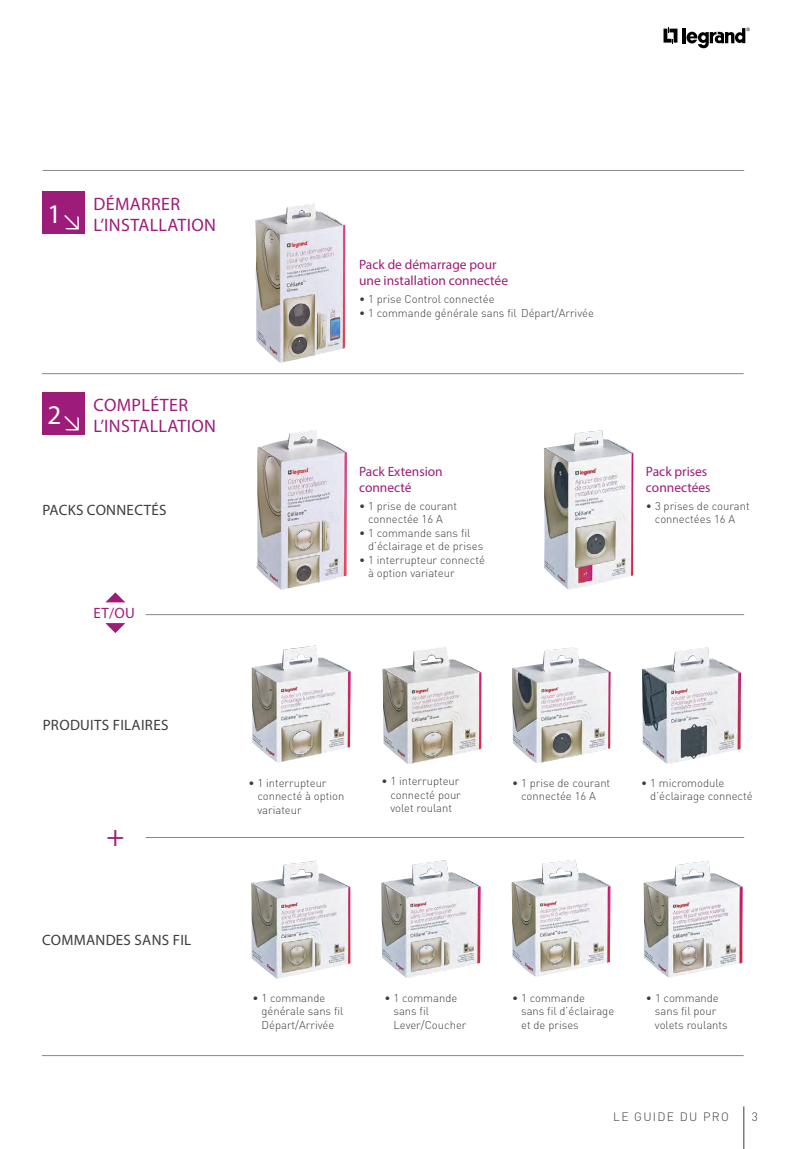
<style>
.page{position:relative;width:808px;height:1149px;background:#fff}
.page>*{position:absolute;margin:0;border:0;box-sizing:border-box;transform-origin:0 0}
.t1{font:30px "Myriad Pro";color:#9d1c79}
.t2{font:27px "Myriad Pro";color:#fff}
.t3{font:18px/21px "Myriad Pro";letter-spacing:.02em;color:#9d1c79}
.t4{font:15px "Myriad Pro";letter-spacing:.02em;color:#3c3c3b}
.t5{font:15px "Myriad Pro";color:#9d1c79}
.t6{font:13.5px/16.2px "Myriad Pro";color:#9d1c79}
.t7{font:300 12px "DIN Pro";letter-spacing:.11em;color:#3c3c3b}
.t8{font:300 11.25px/13.5px "DIN Pro";color:#3c3c3b}
</style>
<div class="page">
<hr style="left:743px;top:1106px;width:1px;height:42px;background:#3c3c3b">
<svg style="left:663px;top:27px;width:14px;height:17px"></svg>
<hr style="left:682px;top:28px;width:4px;height:15px;background:#000">
<svg style="left:686px;top:28px;width:64px;height:21px"></svg>
<hr style="left:43px;top:170px;width:701px;height:1px;background:#878787">
<img style="left:256px;top:204px;width:89px;height:159px">
<div style="left:43px;top:192px;width:42px;height:42px;background:#9d1c79"></div>
<div style="left:43px;top:392px;width:42px;height:43px;background:#9d1c79"></div>
<img style="left:256px;top:430px;width:91px;height:159px">
<hr style="left:42px;top:1054px;width:702px;height:1px;background:#878787">
<img style="left:642px;top:647px;width:99px;height:116px">
<img style="left:544px;top:430px;width:89px;height:159px">
<img style="left:251px;top:645px;width:100px;height:117px">
<img style="left:512px;top:647px;width:99px;height:116px">
<img style="left:382px;top:647px;width:99px;height:117px">
<hr style="left:42px;top:373px;width:702px;height:1px;background:#878787">
<hr style="left:146px;top:614px;width:598px;height:1px;background:#878787">
<hr style="left:146px;top:837px;width:598px;height:1px;background:#878787">
<img style="left:251px;top:860px;width:99px;height:118px">
<img style="left:381px;top:860px;width:100px;height:117px">
<img style="left:643px;top:860px;width:100px;height:117px">
<img style="left:511px;top:859px;width:99px;height:117px">
<svg style="left:106px;top:592px;width:19px;height:10px"></svg>
<svg style="left:105px;top:623px;width:20px;height:10px"></svg>
<h2 class="t2" style="left:48px;top:197px;width:37px">1<sub>↘</sub></h2>
<h3 class="t3" style="left:94px;top:193px;width:124px">DÉMARRER<br>L’INSTALLATION</h3>
<h2 class="t2" style="left:48px;top:398px;width:37px">2<sub>↘</sub></h2>
<h3 class="t3" style="left:94px;top:393px;width:124px">COMPLÉTER<br>L’INSTALLATION</h3>
<h3 class="t4" style="left:42px;top:500px;width:126px">PACKS CONNECTÉS</h3>
<h3 class="t5" style="left:94px;top:604px;width:43px">ET/OU</h3>
<p class="t6" style="left:359px;top:256px;width:151px">Pack de démarrage pour une installation connectée</p>
<p class="t8" style="left:359px;top:291px;width:137px">• 1 prise Control connectée</p>
<p class="t8" style="left:359px;top:304px;width:236px">• 1 commande générale sans fil Départ/Arrivée</p>
<p class="t6" style="left:359px;top:462px;width:85px">Pack Extension connecté</p>
<p class="t8" style="left:359px;top:497px;width:100px;text-align:center">• 1 prise de courant connectée 16 A</p>
<p class="t8" style="left:368px;top:524px;width:117px;text-indent:-9px">• 1 commande sans fil d’éclairage et de prises</p>
<p class="t8" style="left:368px;top:551px;width:118px;text-indent:-9px">• 1 interrupteur connecté à option variateur</p>
<p class="t6" style="left:646px;top:462px;width:66px">Pack prises connectées</p>
<p class="t8" style="left:646px;top:497px;width:105px;text-align:center">• 3 prises de courant connectées 16 A</p>
<h3 class="t4" style="left:43px;top:715px;width:127px">PRODUITS FILAIRES</h3>
<h1 class="t1" style="left:106px;top:816px;width:19px">+</h1>
<h3 class="t4" style="left:42px;top:929px;width:151px">COMMANDES SANS FIL</h3>
<p class="t8" style="left:257px;top:774px;width:89px;text-indent:-9px">• 1 interrupteur connecté à option variateur</p>
<p class="t8" style="left:390px;top:773px;width:72px;text-indent:-9px">• 1 interrupteur connecté pour volet roulant</p>
<p class="t8" style="left:512px;top:774px;width:100px;text-align:center">• 1 prise de courant connectée 16 A</p>
<p class="t8" style="left:650px;top:774px;width:104px;text-indent:-9px">• 1 micromodule d’éclairage connecté</p>
<p class="t8" style="left:261px;top:989px;width:83px;text-indent:-9px">• 1 commande générale sans fil<br>Départ/Arrivée</p>
<p class="t8" style="left:393px;top:989px;width:74px;text-indent:-9px">• 1 commande sans fil<br>Lever/Coucher</p>
<p class="t8" style="left:655px;top:989px;width:74px;text-indent:-9px">• 1 commande sans fil pour volets roulants</p>
<p class="t8" style="left:521px;top:989px;width:95px;text-indent:-9px">• 1 commande<br>sans fil d’éclairage et de prises</p>
<p class="t7" style="left:613px;top:1106px;width:117px">LE GUIDE DU PRO</p>
<p class="t7" style="left:752px;top:1106px;width:8px">3</p>
</div>
